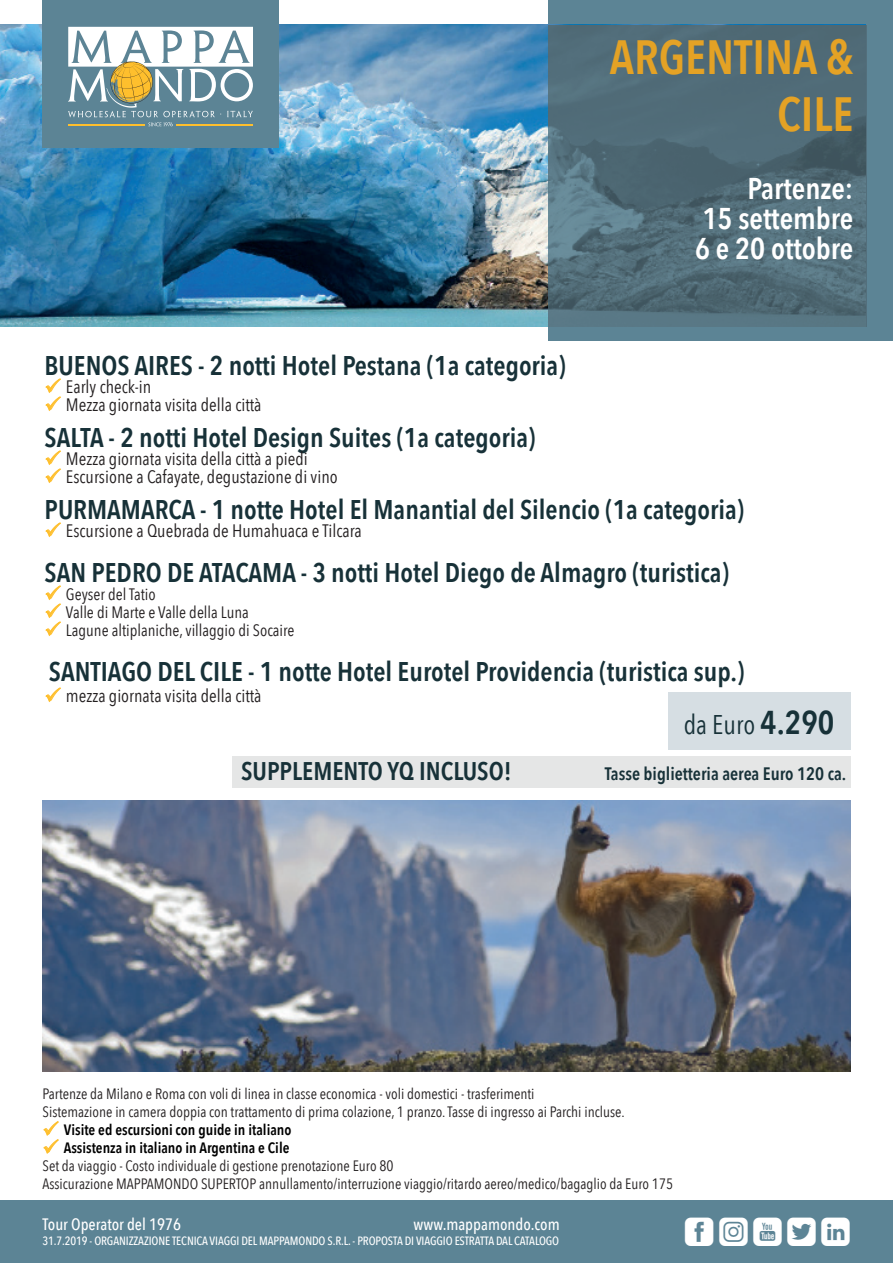
<style>
.page{position:relative;width:893px;height:1263px;background:#fff}
.page>*{position:absolute;margin:0;border:0;box-sizing:border-box;transform-origin:0 0}
.t1{font:600 48px/57.6px "Avenir Next Condensed";color:#e4a225;text-align:right}
.t2{font:36px "Mappamondoutil";letter-spacing:.125em;color:#fff}
.t3{font:600 30px/30px "Avenir Next Condensed";color:#fff;text-align:justify}
.t4{font:600 27px "Avenir Next Condensed";color:#173138}
.t5{font:27px "Avenir Next Condensed";color:#173138}
.t6{font:600 25.5px "Avenir Next Condensed";color:#173138}
.t7{font:18px/18px "Avenir Next Condensed";color:#231f20}
.t8{font:600 18px "Avenir Next Condensed";color:#173138}
.t9{font:16.5px/18px "Avenir Next Condensed";color:#231f20}
.t10{font:500 16.5px "Avenir Next Condensed";color:#fff}
.t11{font:15px/18px "Avenir Next Condensed";color:#231f20}
.t12{font:600 15px/18px "Avenir Next Condensed";color:#000}
.t13{font:500 12px "Avenir Next Condensed";letter-spacing:-.01em;color:#fff}
.s1{font-weight:600;font-size:33px}
</style>
<div class="page">
<div style="left:0;top:1200px;width:893px;height:63px;background:#5c8495"></div>
<div style="left:233px;top:756px;width:618px;height:32px;background:#e5e6e6"></div>
<div style="left:667px;top:692px;width:183px;height:57px;background:#d6dee3"></div>
<div style="left:549px;top:0;width:344px;height:340px;background:#5c8495"></div>
<img style="left:0;top:24px;width:867px;height:302px">
<div style="left:43px;top:0;width:236px;height:148px;background:#5c8495"></div>
<svg style="left:68px;top:27px;width:185px;height:99px"></svg>
<svg style="left:549px;top:26px;width:318px;height:301px;background:#516d79"></svg>
<img style="left:43px;top:800px;width:807px;height:271px">
<svg style="left:45px;top:378px;width:16px;height:33px"></svg>
<svg style="left:45px;top:450px;width:16px;height:33px"></svg>
<svg style="left:45px;top:522px;width:16px;height:15px"></svg>
<svg style="left:45px;top:585px;width:16px;height:51px"></svg>
<svg style="left:45px;top:687px;width:16px;height:15px"></svg>
<svg style="left:43px;top:1121px;width:16px;height:33px"></svg>
<h1 class="t1" style="left:610px;top:27px;width:245px">ARGENTINA &amp;<br>CILE</h1>
<h3 class="t3" style="left:695px;top:172px;width:160px;text-indent:52px">Partenze:<br>15 settembre 6 e 20 ottobre</h3>
<h3 class="t4" style="left:45px;top:342px;width:522px">BUENOS AIRES - 2 notti Hotel Pestana (1a categoria)</h3>
<p class="t7" style="left:66px;top:376px;width:197px">Early check-in<br>Mezza giornata visita della città</p>
<h3 class="t4" style="left:45px;top:414px;width:492px">SALTA - 2 notti Hotel Design Suites (1a categoria)</h3>
<p class="t7" style="left:66px;top:448px;width:273px">Mezza giornata visita della città a piedi<br>Escursione a Cafayate, degustazione di vino</p>
<h3 class="t4" style="left:45px;top:486px;width:701px">PURMAMARCA - 1 notte Hotel El Manantial del Silencio (1a categoria)</h3>
<p class="t7" style="left:66px;top:520px;width:297px">Escursione a Quebrada de Humahuaca e Tilcara</p>
<h3 class="t4" style="left:45px;top:549px;width:686px">SAN PEDRO DE ATACAMA - 3 notti Hotel Diego de Almagro (turistica)</h3>
<p class="t9" style="left:66px;top:584px;width:230px">Geyser del Tatio<br>Valle di Marte e Valle della Luna<br>Lagune altiplaniche, villaggio di Socaire</p>
<h3 class="t4" style="left:49px;top:648px;width:697px">SANTIAGO DEL CILE - 1 notte Hotel Eurotel Providencia (turistica sup.)</h3>
<p class="t7" style="left:66px;top:685px;width:197px">mezza giornata visita della città</p>
<h3 class="t5" style="left:684px;top:701px;width:152px">da Euro <span class="s1">4.290</span></h3>
<h3 class="t6" style="left:241px;top:749px;width:272px">SUPPLEMENTO YQ INCLUSO!</h3>
<p class="t8" style="left:605px;top:758px;width:243px">Tasse biglietteria aerea Euro 120 ca.</p>
<p class="t11" style="left:43px;top:1084px;width:584px">Partenze da Milano e Roma con voli di linea in classe economica - voli domestici - trasferimenti<br>Sistemazione in camera doppia con trattamento di prima colazione, 1 pranzo. Tasse di ingresso ai Parchi incluse.</p>
<p class="t12" style="left:64px;top:1121px;width:229px">Visite ed escursioni con guide in italiano<br>Assistenza in italiano in Argentina e Cile</p>
<p class="t11" style="left:43px;top:1156px;width:632px">Set da viaggio - Costo individuale di gestione prenotazione Euro 80<br>Assicurazione MAPPAMONDO SUPERTOP annullamento/interruzione viaggio/ritardo aereo/medico/bagaglio da Euro 175</p>
<p class="t10" style="left:43px;top:1214px;width:140px">Tour Operator del 1976</p>
<p class="t10" style="left:414px;top:1214px;width:148px">www.mappamondo.com</p>
<p class="t13" style="left:43px;top:1233px;width:518px">31.7.2019 - ORGANIZZAZIONE TECNICA VIAGGI DEL MAPPAMONDO S.R.L. - PROPOSTA DI VIAGGIO ESTRATTA DAL CATALOGO</p>
<h2 class="t2" style="left:685px;top:1212px;width:167px">fiytl</h2>
</div>
